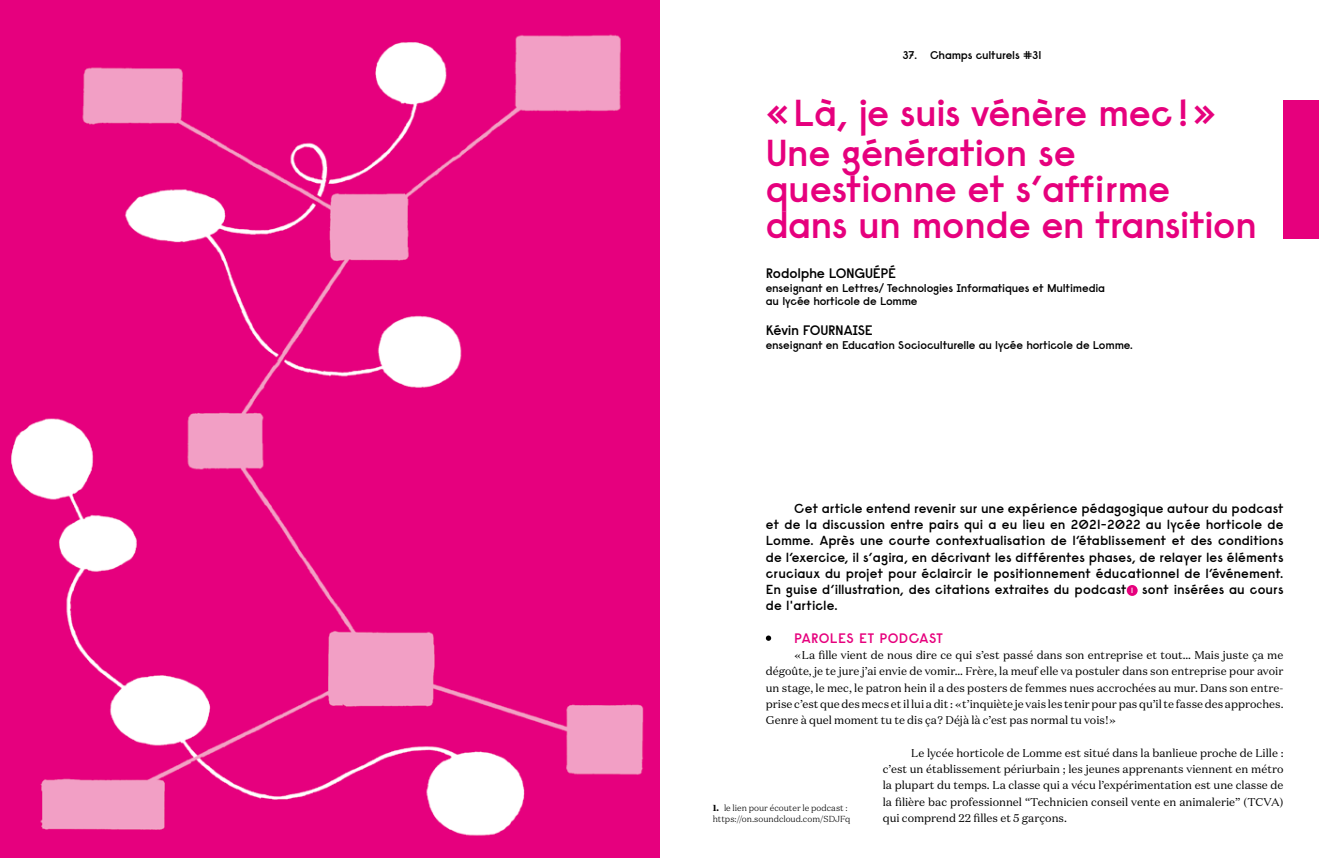
<style>
.page{position:relative;width:1319px;height:858px;background:#fff}
.page>*{position:absolute;margin:0;border:0;box-sizing:border-box;transform-origin:0 0}
.t1{font:600 37.5px/39.8px "Raisonne";letter-spacing:-.015em;color:#e6007d}
.t2{font:600 13.75px "Raisonne";letter-spacing:-.025em;color:#000}
.t3{font:600 13.75px "Raisonne";letter-spacing:.03em;color:#e6007d}
.t4{font:600 13.12px/16.2px "Raisonne";letter-spacing:.005em;color:#000;text-align:justify}
.t5{font:11.25px/16.2px "Domaine Text";color:#000;text-align:justify}
.t6{font:600 11.25px/13.5px "Raisonne";letter-spacing:-.015em;color:#000}
.t7{font:300 8.75px/11.2px "Domaine Text";color:#000}
.s1{font-size:7.5px;color:#fff}
.s2{font-weight:900}
</style>
<div class="page">
<div style="left:1283px;top:100px;width:35px;height:138px;background:#e6007d"></div>
<div style="left:1126px;top:585px;width:11px;height:11px;background:#e6007d;border-radius:50%"></div>
<svg style="left:765px;top:635px;width:6px;height:5px"></svg>
<img style="left:0;top:0;width:659px;height:857px">
<p class="t6" style="left:902px;top:48px;width:141px">37. Champs culturels #31</p>
<h1 class="t1" style="left:765px;top:92px;width:452px">«Là, je suis vénère mec!»<br>Une génération se</h1>
<h1 class="t1" style="left:765px;top:170px;width:492px;line-height:36.2px">questionne et s’affirme dans un monde en transition</h1>
<p class="t2" style="left:765px;top:265px;width:132px">Rodolphe LONGUÉPÉ</p>
<p class="t6" style="left:765px;top:281px;width:341px">enseignant en Lettres/ Technologies Informatiques et Multimedia au lycée horticole de Lomme</p>
<p class="t2" style="left:765px;top:322px;width:109px">Kévin FOURNAISE</p>
<p class="t6" style="left:765px;top:338px;width:369px">enseignant en Education Socioculturelle au lycée horticole de Lomme.</p>
<p class="t4" style="left:765px;top:500px;width:519px;text-indent:28px">Cet article entend revenir sur une expérience pédagogique autour du podcast et de la discussion entre pairs qui a eu lieu en 2021-2022 au lycée horticole de Lomme. Après une courte contextualisation de l’établissement et des conditions de l’exercice, il s’agira, en décrivant les différentes phases, de relayer les éléments cruciaux du projet pour éclaircir le positionnement éducationnel de l’événement.<br>En guise d’illustration, des citations extraites du podcast <span class="s1">1</span> sont insérées au cours de l'article.</p>
<p class="t3" style="left:794px;top:629px;width:150px">PAROLES ET PODCAST</p>
<p class="t5" style="left:765px;top:647px;width:519px;text-indent:28px">« La fille vient de nous dire ce qui s’est passé dans son entreprise et tout… Mais juste ça me dégoûte, je te jure j’ai envie de vomir… Frère, la meuf elle va postuler dans son entreprise pour avoir un stage, le mec, le patron hein il a des posters de femmes nues accrochées au mur. Dans son entre&shy;prise c’est que des mecs et il lui a dit : « t’inquiète je vais les tenir pour pas qu’il te fasse des approches.<br>Genre à quel moment tu te dis ça ? Déjà là c’est pas normal tu vois ! »</p>
<p class="t5" style="left:882px;top:744px;width:402px;text-indent:28px">Le lycée horticole de Lomme est situé dans la banlieue proche de Lille : c’est un établissement périurbain ; les jeunes apprenants viennent en métro la plupart du temps. La classe qui a vécu l’expérimentation est une classe de la filière bac professionnel “Technicien conseil vente en animalerie” (TCVA) qui comprend 22 filles et 5 garçons.</p>
<p class="t7" style="left:712px;top:802px;width:139px"><span class="s2">1.</span> le lien pour écouter le podcast : https://on.soundcloud.com/SDJFq</p>
</div>
